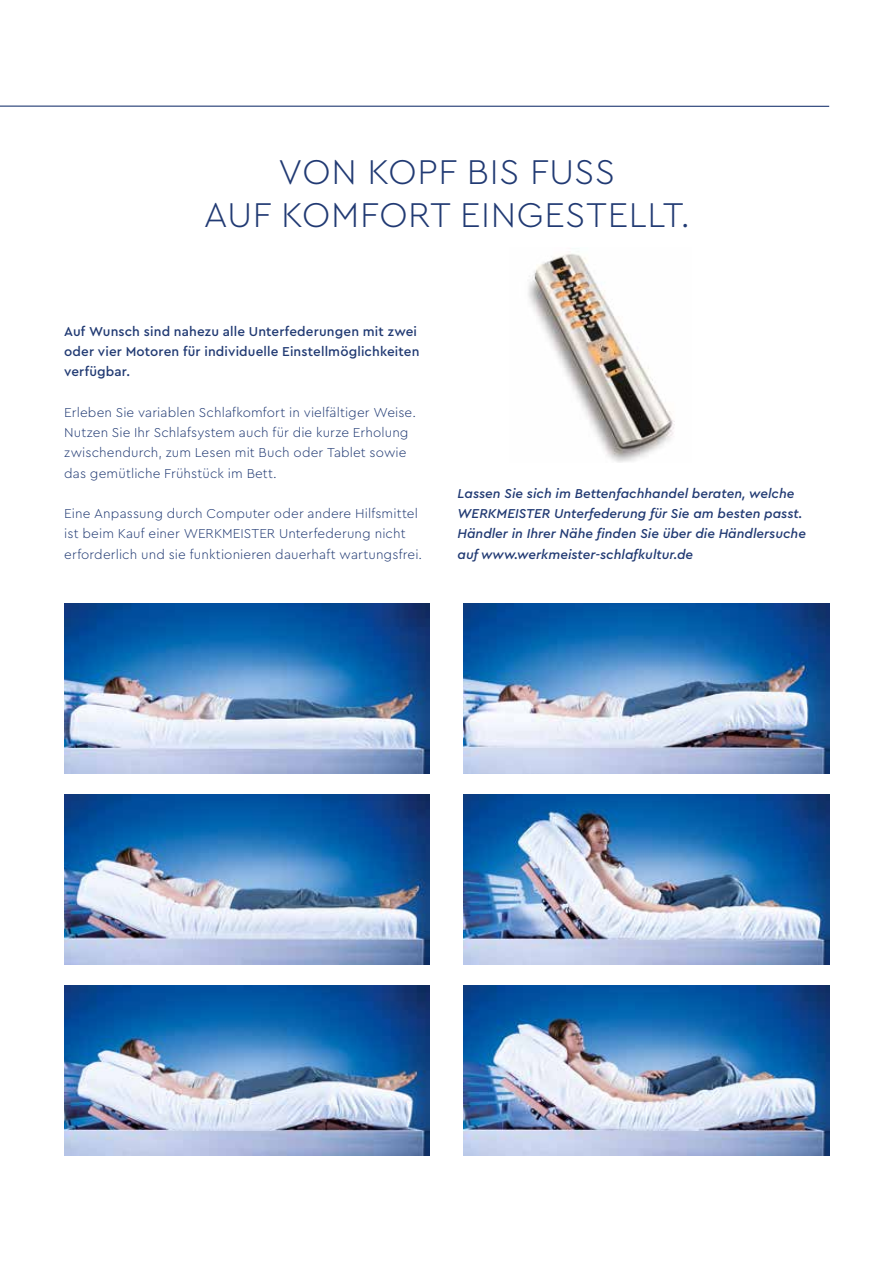
<style>
.page{position:relative;width:893px;height:1263px;background:#fff}
.page>*{position:absolute;margin:0;border:0;box-sizing:border-box;transform-origin:0 0}
.t1{font:300 36px/43.2px "Cera PRO";letter-spacing:.02em;color:#213a73;text-align:center}
.t2{font:300 13.5px/20.2px "Cera PRO";letter-spacing:.01em;color:#213a73}
.t3{font:italic 500 13.5px/20.2px "Cera PRO";color:#213a73}
.t4{font:500 13.5px/20.2px "Cera PRO";letter-spacing:.01em;color:#213a73}
</style>
<div class="page">
<img style="left:528px;top:253px;width:147px;height:209px">
<svg style="left:0;top:105px;width:830px;height:2px;background:#818faf"></svg>
<img style="left:64px;top:986px;width:366px;height:170px">
<img style="left:464px;top:794px;width:366px;height:170px">
<img style="left:64px;top:603px;width:366px;height:170px">
<img style="left:464px;top:986px;width:366px;height:170px">
<img style="left:64px;top:794px;width:366px;height:170px">
<img style="left:464px;top:603px;width:366px;height:170px">
<h1 class="t1" style="left:204px;top:148px;width:488px">VON KOPF BIS FUSS<br>AUF KOMFORT EINGESTELLT.</h1>
<p class="t4" style="left:64px;top:320px;width:357px">Auf Wunsch sind nahezu alle Unterfederungen mit zwei oder vier Motoren für individuelle Einstellmöglichkeiten verfügbar.</p>
<p class="t2" style="left:64px;top:402px;width:353px">Erleben Sie variablen Schlafkomfort in vielfältiger Weise.<br>Nutzen Sie Ihr Schlafsystem auch für die kurze Erholung zwischendurch, zum Lesen mit Buch oder Tablet sowie das gemütliche Frühstück im Bett.</p>
<p class="t2" style="left:64px;top:503px;width:359px">Eine Anpassung durch Computer oder andere Hilfsmittel ist beim Kauf einer WERKMEISTER Unterfederung nicht erforderlich und sie funktionieren dauerhaft wartungsfrei.</p>
<p class="t3" style="left:458px;top:482px;width:350px">Lassen Sie sich im Bettenfachhandel beraten, welche WERKMEISTER Unterfederung für Sie am besten passt.<br>Händler in Ihrer Nähe finden Sie über die Händlersuche auf www.werkmeister-schlafkultur.de</p>
</div>
